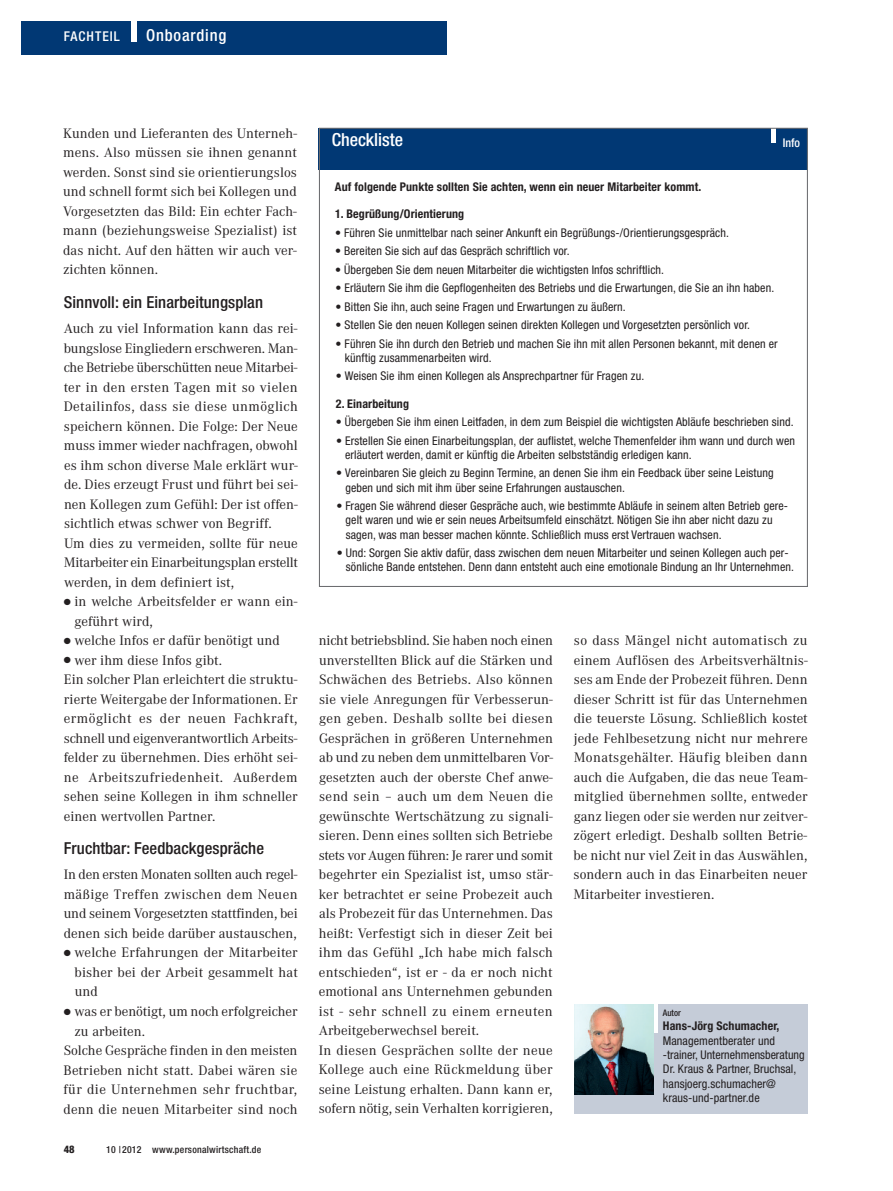
<style>
.page{position:relative;width:893px;height:1191px;background:#fff}
.page>*{position:absolute;margin:0;border:0;box-sizing:border-box;transform-origin:0 0}
.t1{font:500 condensed 18px "Helvetica Neue";color:#fff}
.t2{font:500 condensed 16.5px "Helvetica Neue";letter-spacing:.005em;color:#231f20}
.t3{font:500 condensed 16.5px "Helvetica Neue";letter-spacing:.05em;color:#fff}
.t4{font:14.25px/19.5px "Corporate A";letter-spacing:.005em;color:#231f20;text-align:justify}
.t5{font:14.25px "Corporate A";letter-spacing:.025em;color:#231f20}
.t6{font:14.25px "Corporate A";letter-spacing:.03em;color:#231f20}
.t7{font:14.25px "Corporate A";letter-spacing:-.015em;color:#231f20}
.t8{font:14.25px "Corporate A";letter-spacing:-.02em;color:#231f20}
.t9{font:500 condensed 13.5px "Helvetica Neue";letter-spacing:.075em;color:#fff}
.t10{font:condensed 12px/14.2px "Helvetica Neue";letter-spacing:.01em;color:#231f20}
.t11{font:700 condensed 12px "Helvetica Neue";letter-spacing:.01em;color:#231f20}
.t12{font:500 condensed 12px "Helvetica Neue";color:#fff}
.t13{font:800 condensed 10.5px "Helvetica Neue";color:#231f20}
.t14{font:500 condensed 9.75px "Helvetica Neue";letter-spacing:.025em;color:#231f20}
.t15{font:500 condensed 9px "Helvetica Neue";color:#231f20}
.s1{font-family:"Hakentap";font-size:7.5px}
</style>
<div class="page">
<div style="left:574px;top:1004px;width:234px;height:109px;background:#c5ccd8"></div>
<div style="left:653px;top:1004px;width:5px;height:29px;background:#fff"></div>
<img style="left:574px;top:1004px;width:79px;height:90px">
<div style="left:21px;top:21px;width:425px;height:34px;background:#013874"></div>
<div style="left:131px;top:21px;width:5px;height:20px;background:#fff"></div>
<div style="left:319px;top:128px;width:489px;height:41px;background:#013874"></div>
<hr style="left:772px;top:128px;width:4px;height:14px;background:#fff">
<p class="t9" style="left:64px;top:32px;width:58px">FACHTEIL</p>
<p class="t3" style="left:146px;top:30px;width:82px">Onboarding</p>
<p class="t4" style="left:63px;top:123px;width:236px">Kunden und Lieferanten des Unterneh&shy;mens. Also müssen sie ihnen genannt werden. Sonst sind sie orientierungslos und schnell formt sich bei Kollegen und Vorgesetzten das Bild: Ein echter Fach&shy;mann (beziehungsweise Spezialist) ist das nicht. Auf den hätten wir auch ver&shy;zichten können.</p>
<p class="t2" style="left:64px;top:296px;width:201px">Sinnvoll: ein Einarbeitungsplan</p>
<p class="t4" style="left:64px;top:318px;width:235px">Auch zu viel Information kann das rei-</p>
<p class="t4" style="left:64px;top:338px;width:235px">bungslose Eingliedern erschweren. Man-</p>
<p class="t7" style="left:64px;top:359px;width:235px">che Betriebe überschütten neue Mitarbei-</p>
<p class="t5" style="left:64px;top:378px;width:235px">ter in den ersten Tagen mit so vielen</p>
<p class="t5" style="left:64px;top:398px;width:235px">Detailinfos, dass sie diese unmöglich</p>
<p class="t4" style="left:64px;top:416px;width:235px">speichern können. Die Folge: Der Neue</p>
<p class="t4" style="left:64px;top:435px;width:235px">muss immer wieder nachfragen, obwohl</p>
<p class="t4" style="left:64px;top:455px;width:235px">es ihm schon diverse Male erklärt wur-</p>
<p class="t4" style="left:64px;top:474px;width:235px">de. Dies erzeugt Frust und führt bei sei-</p>
<p class="t4" style="left:64px;top:494px;width:235px">nen Kollegen zum Gefühl: Der ist offen-</p>
<p class="t4" style="left:64px;top:513px;width:209px">sichtlich etwas schwer von Begriff.</p>
<p class="t4" style="left:64px;top:533px;width:235px">Um dies zu vermeiden, sollte für neue</p>
<p class="t8" style="left:64px;top:554px;width:236px">Mitarbeiter ein Einarbeitungsplan erstellt</p>
<p class="t4" style="left:64px;top:572px;width:171px">werden, in dem definiert ist,</p>
<p class="t4" style="left:64px;top:591px;width:235px"><span class="s1">l</span> in welche Arbeitsfelder er wann ein-</p>
<p class="t4" style="left:74px;top:611px;width:80px">geführt wird,</p>
<p class="t4" style="left:64px;top:630px;width:218px"><span class="s1">l</span> welche Infos er dafür benötigt und</p>
<p class="t4" style="left:64px;top:650px;width:160px"><span class="s1">l</span> wer ihm diese Infos gibt.</p>
<p class="t4" style="left:64px;top:669px;width:235px">Ein solcher Plan erleichtert die struktu-</p>
<p class="t4" style="left:64px;top:689px;width:235px">rierte Weitergabe der Informationen. Er</p>
<p class="t6" style="left:64px;top:710px;width:235px">ermöglicht es der neuen Fachkraft,</p>
<p class="t4" style="left:64px;top:728px;width:235px">schnell und eigenverantwortlich Arbeits-</p>
<p class="t4" style="left:64px;top:747px;width:235px">felder zu übernehmen. Dies erhöht sei-</p>
<p class="t6" style="left:64px;top:768px;width:235px">ne Arbeitszufriedenheit. Außerdem</p>
<p class="t4" style="left:64px;top:786px;width:235px">sehen seine Kollegen in ihm schneller</p>
<p class="t4" style="left:64px;top:806px;width:153px">einen wertvollen Partner.</p>
<p class="t2" style="left:64px;top:842px;width:202px">Fruchtbar: Feedbackgespräche</p>
<p class="t7" style="left:64px;top:866px;width:235px">In den ersten Monaten sollten auch regel-</p>
<p class="t5" style="left:64px;top:885px;width:235px">mäßige Treffen zwischen dem Neuen</p>
<p class="t4" style="left:64px;top:903px;width:236px">und seinem Vorgesetzten stattfinden, bei</p>
<p class="t4" style="left:64px;top:923px;width:234px">denen sich beide darüber austauschen,</p>
<p class="t4" style="left:64px;top:942px;width:235px"><span class="s1">l</span> welche Erfahrungen der Mitarbeiter</p>
<p class="t4" style="left:75px;top:962px;width:225px">bisher bei der Arbeit gesammelt hat</p>
<p class="t4" style="left:75px;top:981px;width:25px">und</p>
<p class="t4" style="left:64px;top:1001px;width:235px"><span class="s1">l</span> was er benötigt, um noch erfolgreicher</p>
<p class="t4" style="left:74px;top:1020px;width:72px">zu arbeiten.</p>
<p class="t4" style="left:64px;top:1040px;width:235px">Solche Gespräche finden in den meisten</p>
<p class="t4" style="left:64px;top:1059px;width:235px">Betrieben nicht statt. Dabei wären sie</p>
<p class="t6" style="left:64px;top:1080px;width:235px">für die Unternehmen sehr fruchtbar,</p>
<p class="t4" style="left:63px;top:1098px;width:235px">denn die neuen Mitarbeiter sind noch</p>
<p class="t13" style="left:64px;top:1145px;width:12px">48</p>
<p class="t14" style="left:106px;top:1145px;width:157px">10 |2012 www.personalwirtschaft.de</p>
<p class="t1" style="left:332px;top:133px;width:73px">Checkliste</p>
<p class="t12" style="left:783px;top:139px;width:19px">Info</p>
<p class="t11" style="left:335px;top:182px;width:368px">Auf folgende Punkte sollten Sie achten, wenn ein neuer Mitarbeiter kommt.</p>
<p class="t11" style="left:335px;top:209px;width:131px">1. Begrüßung/Orientierung</p>
<p class="t10" style="left:335px;top:226px;width:395px">• Führen Sie unmittelbar nach seiner Ankunft ein Begrüßungs-/Orientierungsgespräch.</p>
<p class="t10" style="left:335px;top:245px;width:236px">• Bereiten Sie sich auf das Gespräch schriftlich vor.</p>
<p class="t10" style="left:335px;top:263px;width:330px">• Übergeben Sie dem neuen Mitarbeiter die wichtigsten Infos schriftlich.</p>
<p class="t10" style="left:335px;top:282px;width:440px">• Erläutern Sie ihm die Gepflogenheiten des Betriebs und die Erwartungen, die Sie an ihn haben.</p>
<p class="t10" style="left:335px;top:300px;width:292px">• Bitten Sie ihn, auch seine Fragen und Erwartungen zu äußern.</p>
<p class="t10" style="left:336px;top:319px;width:416px">• Stellen Sie den neuen Kollegen seinen direkten Kollegen und Vorgesetzten persönlich vor.</p>
<p class="t10" style="left:345px;top:337px;width:434px;text-indent:-9px">• Führen Sie ihn durch den Betrieb und machen Sie ihn mit allen Personen bekannt, mit denen er künftig zusammenarbeiten wird.</p>
<p class="t10" style="left:336px;top:370px;width:310px">• Weisen Sie ihm einen Kollegen als Ansprechpartner für Fragen zu.</p>
<p class="t11" style="left:336px;top:399px;width:75px">2. Einarbeitung</p>
<p class="t10" style="left:336px;top:416px;width:459px">• Übergeben Sie ihm einen Leitfaden, in dem zum Beispiel die wichtigsten Abläufe beschrieben sind.</p>
<p class="t10" style="left:345px;top:434px;width:451px;text-indent:-9px">• Erstellen Sie einen Einarbeitungsplan, der auflistet, welche Themenfelder ihm wann und durch wen erläutert werden, damit er künftig die Arbeiten selbstständig erledigen kann.</p>
<p class="t10" style="left:345px;top:467px;width:430px;text-indent:-9px">• Vereinbaren Sie gleich zu Beginn Termine, an denen Sie ihm ein Feedback über seine Leistung geben und sich mit ihm über seine Erfahrungen austauschen.</p>
<p class="t10" style="left:346px;top:500px;width:444px;text-indent:-9px">• Fragen Sie während dieser Gespräche auch, wie bestimmte Abläufe in seinem alten Betrieb gere&shy;gelt waren und wie er sein neues Arbeitsumfeld einschätzt. Nötigen Sie ihn aber nicht dazu zu sagen, was man besser machen könnte. Schließlich muss erst Vertrauen wachsen.</p>
<p class="t10" style="left:346px;top:547px;width:450px;text-indent:-9px">• Und: Sorgen Sie aktiv dafür, dass zwischen dem neuen Mitarbeiter und seinen Kollegen auch per&shy;sönliche Bande entstehen. Denn dann entsteht auch eine emotionale Bindung an Ihr Unternehmen.</p>
<p class="t4" style="left:319px;top:630px;width:236px;text-align:left">nicht betriebsblind. Sie haben noch einen unverstellten Blick auf die Stärken und Schwächen des Betriebs. Also können sie viele Anregungen für Verbesserun&shy;gen geben. Deshalb sollte bei diesen Gesprächen in größeren Unternehmen ab und zu neben dem unmittelbaren Vor&shy;gesetzten auch der oberste Chef anwe&shy;send sein – auch um dem Neuen die gewünschte Wertschätzung zu signali&shy;sieren. Denn eines sollten sich Betriebe stets vor Augen führen: Je rarer und somit begehrter ein Spezialist ist, umso stär&shy;ker betrachtet er seine Probezeit auch als Probezeit für das Unternehmen. Das heißt: Verfestigt sich in dieser Zeit bei ihm das Gefühl „Ich habe mich falsch entschieden“, ist er - da er noch nicht emotional ans Unternehmen gebunden ist - sehr schnell zu einem erneuten Arbeitgeberwechsel bereit.<br>In diesen Gesprächen sollte der neue Kollege auch eine Rückmeldung über seine Leistung erhalten. Dann kann er, sofern nötig, sein Verhalten korrigieren,</p>
<p class="t4" style="left:573px;top:630px;width:236px">so dass Mängel nicht automatisch zu einem Auflösen des Arbeitsverhältnis&shy;ses am Ende der Probezeit führen. Denn dieser Schritt ist für das Unternehmen die teuerste Lösung. Schließlich kostet jede Fehlbesetzung nicht nur mehrere Monatsgehälter. Häufig bleiben dann auch die Aufgaben, die das neue Team&shy;mitglied übernehmen sollte, entweder ganz liegen oder sie werden nur zeitver&shy;zögert erledigt. Deshalb sollten Betrie&shy;be nicht nur viel Zeit in das Auswählen, sondern auch in das Einarbeiten neuer Mitarbeiter investieren.</p>
<p class="t15" style="left:663px;top:1009px;width:19px">Autor</p>
<p class="t11" style="left:663px;top:1022px;width:118px">Hans-Jörg Schumacher,</p>
<p class="t10" style="left:663px;top:1034px;width:143px">Managementberater und -trainer, Unternehmensberatung<br>Dr. Kraus &amp; Partner, Bruchsal, hansjoerg.schumacher@ kraus-und-partner.de</p>
</div>
